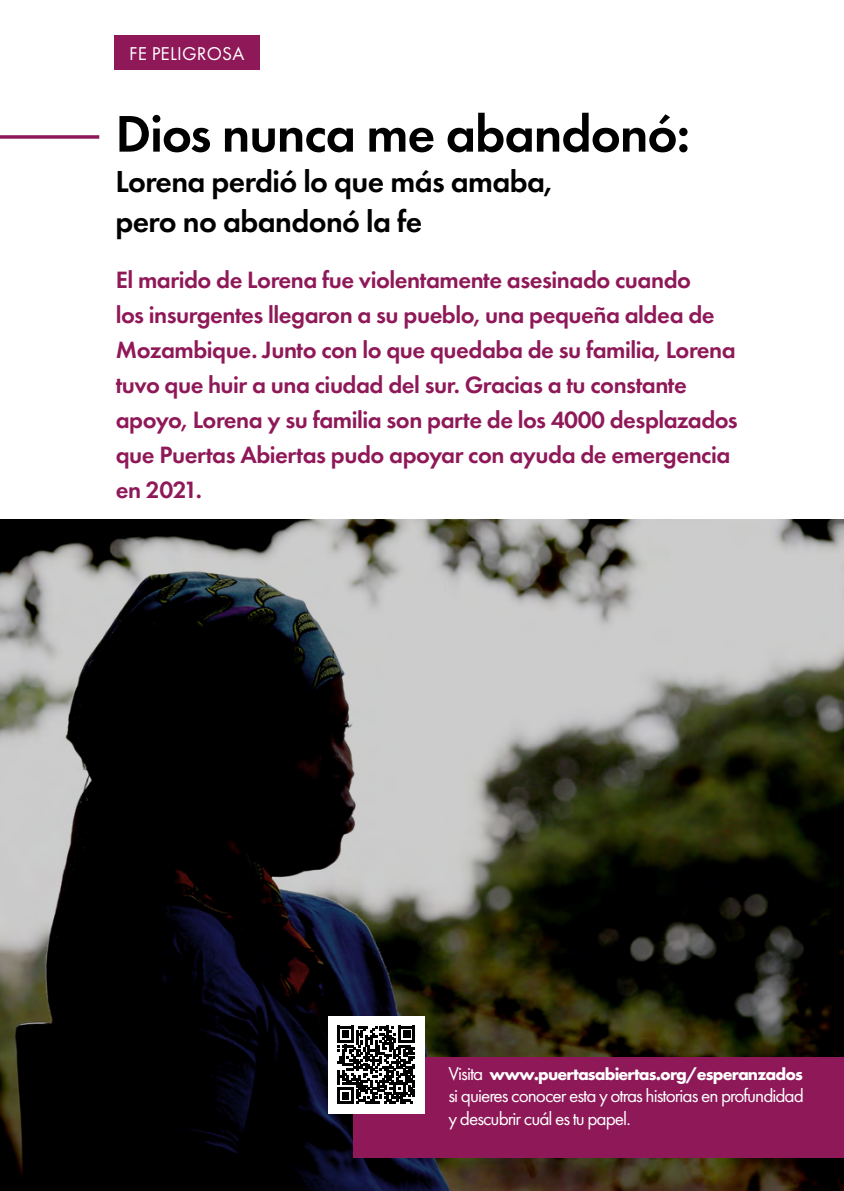
<style>
.page{position:relative;width:844px;height:1191px;background:#fff}
.page>*{position:absolute;margin:0;border:0;box-sizing:border-box;transform-origin:0 0}
.t1{font:600 53.38px "Futura PT";letter-spacing:-.02em;color:#000}
.t2{font:600 31.5px/40.2px "Futura PT";letter-spacing:-.02em;color:#000}
.t3{font:600 24.5px/35px "Futura PT";letter-spacing:-.02em;color:#8f1858}
.t4{font:19.25px/22.8px "Futura PT";letter-spacing:-.05em;color:#fff}
.t5{font:19.25px "Futura PT";letter-spacing:.01em;color:#fff}
.t6{font:700 17.5px "Futura PT";letter-spacing:-.05em;color:#fff}
.s1{font-weight:400;font-size:19.25px}
</style>
<div class="page">
<img style="left:0;top:520px;width:843px;height:671px">
<svg style="left:0;top:135px;width:99px;height:4px"></svg>
<div style="left:114px;top:35px;width:145px;height:35px;background:#8f1858"></div>
<div style="left:353px;top:1057px;width:490px;height:100px;background:#8f1858"></div>
<div style="left:327px;top:1016px;width:97px;height:97px;background:#fff"></div>
<svg style="left:337px;top:1026px;width:78px;height:77px"></svg>
<p class="t5" style="left:129px;top:42px;width:117px">FE PELIGROSA</p>
<h1 class="t1" style="left:115px;top:100px;width:576px">Dios nunca me abandonó:</h1>
<p class="t2" style="left:115px;top:161px;width:438px">Lorena perdió lo que más amaba, pero no abandonó la fe</p>
<p class="t3" style="left:116px;top:261px;width:623px">El marido de Lorena fue violentamente asesinado cuando<br>los insurgentes llegaron a su pueblo, una pequeña aldea de Mozambique. Junto con lo que quedaba de su familia, Lorena tuvo que huir a una ciudad del sur. Gracias a tu constante apoyo, Lorena y su familia son parte de los 4000 desplazados que Puertas Abiertas pudo apoyar con ayuda de emergencia en 2021.</p>
<p class="t6" style="left:448px;top:1062px;width:356px"><span class="s1">Visita</span> www.puertasabiertas.org/esperanzados</p>
<p class="t4" style="left:448px;top:1084px;width:357px">si quieres conocer esta y otras historias en profundidad y descubrir cuál es tu papel.</p>
</div>
